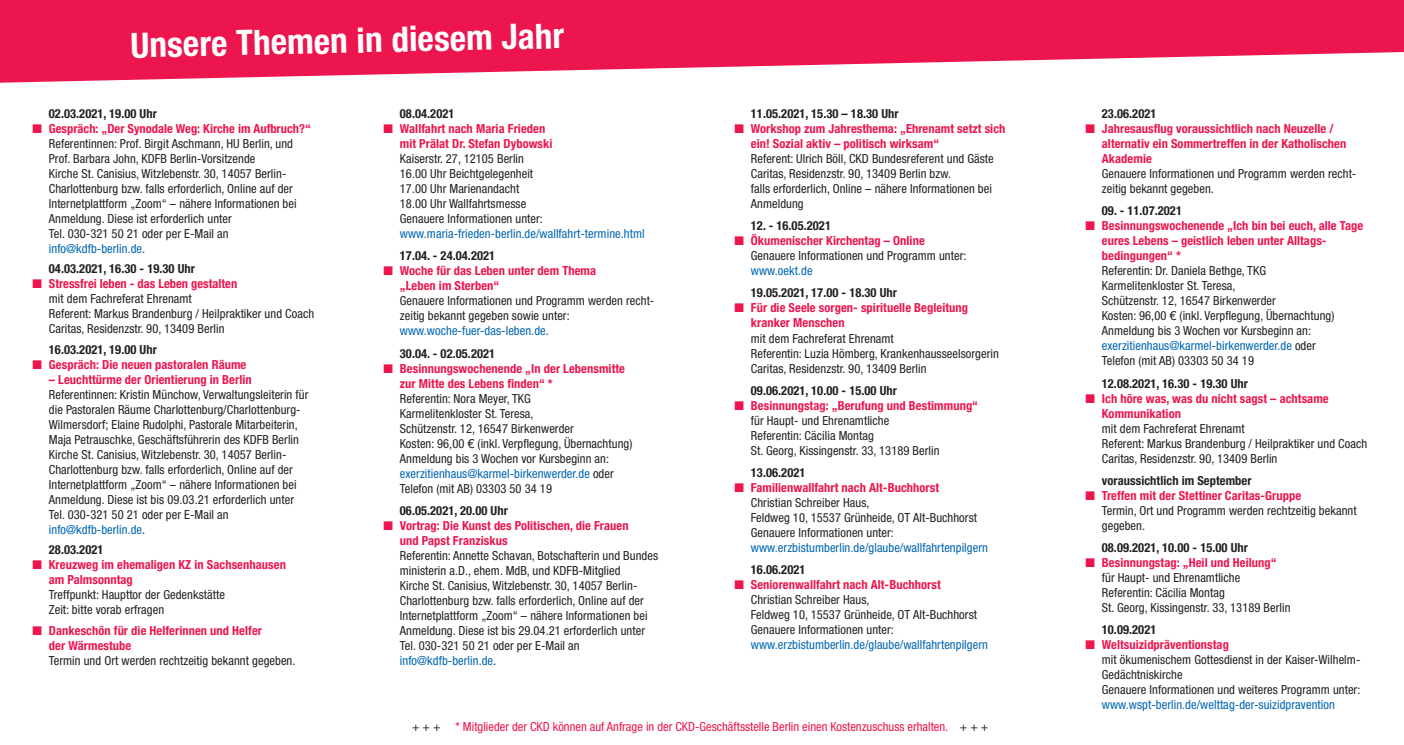
<style>
.page{position:relative;width:1404px;height:745px;background:#fff}
.page>*{position:absolute;margin:0;border:0;box-sizing:border-box;transform-origin:0 0}
.t1{font:700 condensed 35px "Helvetica Neue";color:#fff}
.t2{font:condensed 12.5px/15px "Helvetica Neue";letter-spacing:.005em;color:#231f20}
.t3{font:700 condensed 12.5px/15px "Helvetica Neue";letter-spacing:.005em;color:#ed154e}
.t4{font:700 condensed 12.5px "Helvetica Neue";letter-spacing:.005em;color:#231f20}
.t5{font:condensed 12.5px "Helvetica Neue";letter-spacing:.005em;color:#0166b3}
.t6{font:condensed 12.5px "Helvetica Neue";color:#ed154e}
.s1{color:#ed154e}
.s2{font-weight:700;color:#ed154e}
.s3{color:#0166b3}
.s4{font-stretch:normal}
.s5{color:#231f20}
</style>
<div class="page">
<svg style="left:0;top:0;width:1403px;height:83px;fill:#ed154e"></svg>
<h1 class="t1" style="left:130px;top:23px;width:435px;rotate:-1deg">Unsere Themen in diesem Jahr</h1>
<p class="t4" style="left:49px;top:106px;width:109px">02.03.2021, 19.00 Uhr</p>
<p class="t2" style="left:49px;top:121px;width:263px;text-indent:-16px"><span class="s1">■</span> <span class="s2">Gespräch: „Der Synodale Weg: Kirche im Aufbruch?“ </span>Referentinnen: Prof. Birgit Aschmann, HU Berlin, und Prof. Barbara John, KDFB Berlin-Vorsitzende<br>Kirche St. Canisius, Witzlebenstr. 30, 14057 Berlin-Charlottenburg bzw. falls erforderlich, Online auf der Internetplattform „Zoom“ – nähere Informationen bei Anmeldung. Diese ist erforderlich unter<br>Tel. 030-321 50 21 oder per E-Mail an <span class="s3">info@kdfb-berlin.de</span>.</p>
<p class="t4" style="left:49px;top:261px;width:148px">04.03.2021, 16.30 - 19.30 Uhr</p>
<p class="t2" style="left:49px;top:276px;width:267px;text-indent:-16px"><span class="s1">■</span> <span class="s2">Stressfrei leben - das Leben gestalten<br></span>mit dem Fachreferat Ehrenamt<br>Referent: Markus Brandenburg / Heilpraktiker und Coach Caritas, Residenzstr. 90, 13409 Berlin</p>
<p class="t4" style="left:49px;top:341px;width:109px">16.03.2021, 19.00 Uhr</p>
<p class="t3" style="left:33px;top:356px;width:215px">■ Gespräch: Die neuen pastoralen Räume</p>
<p class="t3" style="left:49px;top:371px;width:204px">– Leuchttürme der Orientierung in Berlin</p>
<p class="t2" style="left:49px;top:386px;width:261px">Referentinnen: Kristin Münchow, Verwaltungsleiterin für die Pastoralen Räume Charlottenburg/Charlottenburg-Wilmersdorf; Elaine Rudolphi, Pastorale Mitarbeiterin, Maja Petrauschke, Geschäftsführerin des KDFB Berlin Kirche St. Canisius, Witzlebenstr. 30, 14057 Berlin-Charlottenburg bzw. falls erforderlich, Online auf der Internetplattform „Zoom“ – nähere Informationen bei Anmeldung. Diese ist bis 09.03.21 erforderlich unter Tel. 030-321 50 21 oder per E-Mail an <span class="s3">info@kdfb-berlin.de</span>.</p>
<p class="t4" style="left:49px;top:542px;width:56px">28.03.2021</p>
<p class="t3" style="left:49px;top:557px;width:238px;text-indent:-16px">■ Kreuzweg im ehemaligen KZ in Sachsenhausen am Palmsonntag</p>
<p class="t2" style="left:49px;top:587px;width:177px">Treffpunkt: Haupttor der Gedenkstätte<br>Zeit: bitte vorab erfragen</p>
<p class="t3" style="left:49px;top:622px;width:215px;text-indent:-16px">■ Dankeschön für die Helferinnen und Helfer der Wärmestube</p>
<p class="t2" style="left:49px;top:652px;width:248px">Termin und Ort werden rechtzeitig bekannt gegeben.</p>
<p class="t4" style="left:400px;top:106px;width:56px">08.04.2021</p>
<p class="t3" style="left:400px;top:121px;width:154px;text-indent:-16px">■ Wallfahrt nach Maria Frieden mit Prälat Dr. Stefan Dybowski</p>
<p class="t2" style="left:400px;top:151px;width:144px">Kaiserstr. 27, 12105 Berlin<br>16.00 Uhr Beichtgelegenheit<br>17.00 Uhr Marienandacht<br>18.00 Uhr Wallfahrtsmesse<br>Genauere Informationen unter:</p>
<p class="t5" style="left:400px;top:226px;width:246px">www.maria-frieden-berlin.de/wallfahrt-termine.html</p>
<p class="t4" style="left:400px;top:248px;width:97px">17.04. - 24.04.2021</p>
<p class="t3" style="left:400px;top:263px;width:198px;text-indent:-16px">■ Woche für das Leben unter dem Thema „Leben im Sterben“</p>
<p class="t2" style="left:400px;top:293px;width:256px">Genauere Informationen und Programm werden recht&shy;zeitig bekannt gegeben sowie unter: <span class="s3">www.woche-fuer-das-leben.de</span>.</p>
<p class="t4" style="left:400px;top:345px;width:97px">30.04. - 02.05.2021</p>
<p class="t3" style="left:400px;top:360px;width:227px;text-indent:-16px">■ Besinnungswochenende „In der Lebensmitte zur Mitte des Lebens finden“ *</p>
<p class="t2" style="left:400px;top:390px;width:234px">Referentin: Nora Meyer, TKG<br>Karmelitenkloster St. Teresa,<br>Schützenstr. 12, 16547 Birkenwerder<br>Kosten: 96,00 <span class="s4">€</span> (inkl. Verpflegung, Übernachtung)<br>Anmeldung bis 3 Wochen vor Kursbeginn an: <span class="s3">exerzitienhaus@karmel-birkenwerder.de</span> oder Telefon (mit AB) 03303 50 34 19</p>
<p class="t4" style="left:400px;top:502px;width:109px">06.05.2021, 20.00 Uhr</p>
<p class="t3" style="left:400px;top:517px;width:230px;text-indent:-16px">■ Vortrag: Die Kunst des Politischen, die Frauen und Papst Franziskus</p>
<p class="t2" style="left:400px;top:547px;width:260px">Referentin: Annette Schavan, Botschafterin und Bundes ministerin a.D., ehem. MdB, und KDFB-Mitglied<br>Kirche St. Canisius, Witzlebenstr. 30, 14057 Berlin-Charlottenburg bzw. falls erforderlich, Online auf der Internetplattform „Zoom“ – nähere Informationen bei Anmeldung. Diese ist bis 29.04.21 erforderlich unter Tel. 030-321 50 21 oder per E-Mail an <span class="s3">info@kdfb-berlin.de</span>.</p>
<p class="t4" style="left:750px;top:106px;width:149px">11.05.2021, 15.30 – 18.30 Uhr</p>
<p class="t3" style="left:750px;top:121px;width:256px;text-indent:-16px">■ Workshop zum Jahresthema: „Ehrenamt setzt sich ein! Sozial aktiv – politisch wirksam“</p>
<p class="t2" style="left:750px;top:151px;width:244px">Referent: Ulrich Böll, CKD Bundesreferent und Gäste Caritas, Residenzstr. 90, 13409 Berlin bzw.<br>falls erforderlich, Online – nähere Informationen bei Anmeldung</p>
<p class="t4" style="left:750px;top:218px;width:82px">12. - 16.05.2021</p>
<p class="t2" style="left:750px;top:233px;width:217px;text-indent:-16px"><span class="s1">■</span> <span class="s2">Ökumenischer Kirchentag – Online<br></span>Genauere Informationen und Programm unter:</p>
<p class="t5" style="left:750px;top:263px;width:63px">www.oekt.de</p>
<p class="t4" style="left:750px;top:285px;width:148px">19.05.2021, 17.00 - 18.30 Uhr</p>
<p class="t3" style="left:750px;top:300px;width:219px;text-indent:-16px">■ Für die Seele sorgen- spirituelle Begleitung kranker Menschen</p>
<p class="t2" style="left:750px;top:330px;width:249px">mit dem Fachreferat Ehrenamt<br>Referentin: Luzia Hömberg, Krankenhausseelsorgerin<br>Caritas, Residenzstr. 90, 13409 Berlin</p>
<p class="t4" style="left:750px;top:382px;width:148px">09.06.2021, 10.00 - 15.00 Uhr</p>
<p class="t2" style="left:750px;top:397px;width:229px;text-indent:-16px"><span class="s1">■</span> <span class="s2">Besinnungstag: „Berufung und Bestimmung“ </span>für Haupt- und Ehrenamtliche<br>Referentin: Cäcilia Montag<br>St. Georg, Kissingenstr. 33, 13189 Berlin</p>
<p class="t4" style="left:750px;top:464px;width:56px">13.06.2021</p>
<p class="t2" style="left:750px;top:479px;width:228px;text-indent:-16px"><span class="s1">■</span> <span class="s2">Familienwallfahrt nach Alt-Buchhorst </span>Christian Schreiber Haus,<br>Feldweg 10, 15537 Grünheide, OT Alt-Buchhorst Genauere Informationen unter:</p>
<p class="t5" style="left:750px;top:540px;width:238px">www.erzbistumberlin.de/glaube/wallfahrtenpilgern</p>
<p class="t4" style="left:750px;top:561px;width:56px">16.06.2021</p>
<p class="t2" style="left:750px;top:576px;width:228px;text-indent:-16px"><span class="s1">■</span> <span class="s2">Seniorenwallfahrt nach Alt-Buchhorst </span>Christian Schreiber Haus,<br>Feldweg 10, 15537 Grünheide, OT Alt-Buchhorst Genauere Informationen unter:</p>
<p class="t5" style="left:750px;top:637px;width:238px">www.erzbistumberlin.de/glaube/wallfahrtenpilgern</p>
<p class="t6" style="left:412px;top:718px;width:577px"><span class="s5">+ + +</span> * Mitglieder der CKD können auf Anfrage in der CKD-Geschäftsstelle Berlin einen Kostenzuschuss erhalten. <span class="s5">+ + +</span></p>
<p class="t4" style="left:1101px;top:106px;width:56px">23.06.2021</p>
<p class="t3" style="left:1101px;top:121px;width:246px;text-indent:-16px">■ Jahresausflug voraussichtlich nach Neuzelle / alternativ ein Sommertreffen in der Katholischen<br>Akademie</p>
<p class="t2" style="left:1101px;top:166px;width:256px">Genauere Informationen und Programm werden recht&shy;zeitig bekannt gegeben.</p>
<p class="t4" style="left:1101px;top:203px;width:82px">09. - 11.07.2021</p>
<p class="t3" style="left:1101px;top:218px;width:263px;text-indent:-16px">■ Besinnungswochenende „Ich bin bei euch, alle Tage eures Lebens – geistlich leben unter Alltags&shy;bedingungen“ *</p>
<p class="t2" style="left:1101px;top:263px;width:234px">Referentin: Dr. Daniela Bethge, TKG Karmelitenkloster St. Teresa,<br>Schützenstr. 12, 16547 Birkenwerder<br>Kosten: 96,00 <span class="s4">€</span> (inkl. Verpflegung, Übernachtung)<br>Anmeldung bis 3 Wochen vor Kursbeginn an: <span class="s3">exerzitienhaus@karmel-birkenwerder.de</span> oder Telefon (mit AB) 03303 50 34 19</p>
<p class="t4" style="left:1101px;top:375px;width:148px">12.08.2021, 16.30 - 19.30 Uhr</p>
<p class="t3" style="left:1101px;top:390px;width:228px;text-indent:-16px">■ Ich höre was, was du nicht sagst – achtsame<br>Kommunikation</p>
<p class="t2" style="left:1101px;top:420px;width:267px">mit dem Fachreferat Ehrenamt<br>Referent: Markus Brandenburg / Heilpraktiker und Coach<br>Caritas, Residenzstr. 90, 13409 Berlin</p>
<p class="t4" style="left:1101px;top:472px;width:151px">voraussichtlich im September</p>
<p class="t2" style="left:1101px;top:487px;width:256px;text-indent:-16px"><span class="s1">■</span> <span class="s2">Treffen mit der Stettiner Caritas-Gruppe<br></span>Termin, Ort und Programm werden rechtzeitig bekannt gegeben.</p>
<p class="t4" style="left:1101px;top:539px;width:148px">08.09.2021, 10.00 - 15.00 Uhr</p>
<p class="t2" style="left:1101px;top:554px;width:190px;text-indent:-16px"><span class="s1">■</span> <span class="s2">Besinnungstag: „Heil und Heilung“ </span>für Haupt- und Ehrenamtliche Referentin: Cäcilia Montag<br>St. Georg, Kissingenstr. 33, 13189 Berlin</p>
<p class="t4" style="left:1101px;top:621px;width:56px">10.09.2021</p>
<p class="t2" style="left:1101px;top:636px;width:260px;text-indent:-16px"><span class="s1">■</span> <span class="s2">Weltsuizidpräventionstag<br></span>mit ökumenischem Gottesdienst in der Kaiser-Wilhelm-Gedächtniskirche<br>Genauere Informationen und weiteres Programm unter:</p>
<p class="t5" style="left:1101px;top:697px;width:234px">www.wspt-berlin.de/welttag-der-suizidpravention</p>
</div>
